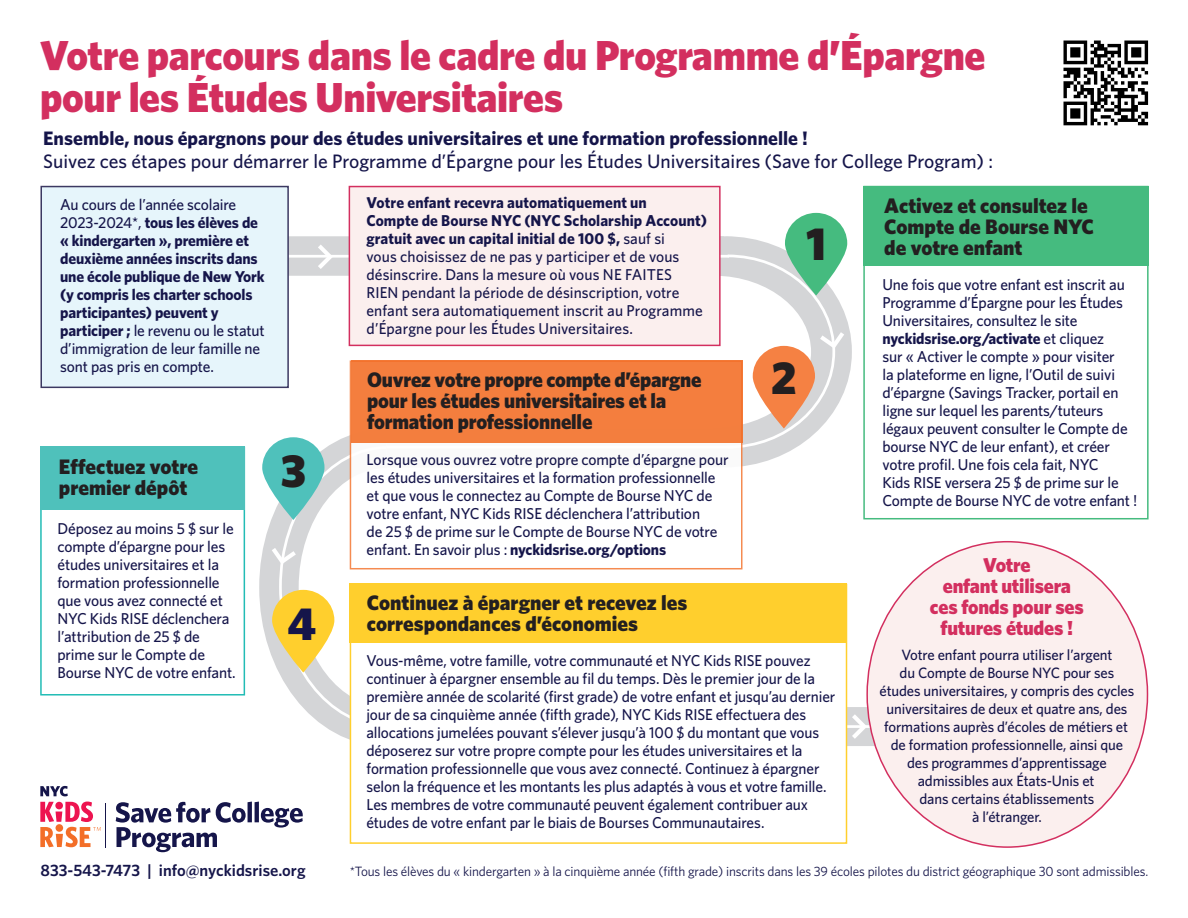
<style>
.page{position:relative;width:1188px;height:918px;background:#fff}
.page>*{position:absolute;margin:0;border:0;box-sizing:border-box;transform-origin:0 0}
.t1{font:900 46.5px "Whitney";color:#231f20}
.t2{font:900 46.5px "Whitney";color:#15154a}
.t3{font:900 42px/42px "Whitney";letter-spacing:-.01em;color:#d32f5f}
.t4{font:900 21px/21px "Whitney";letter-spacing:-.005em;color:#231f20}
.t5{font:900 20.25px/21px "Whitney";letter-spacing:-.01em;color:#d32f5f;text-align:center}
.t6{font:500 19.5px/22.5px "Whitney";color:#15154a}
.t7{font:600 16.5px "Whitney";color:#15154a}
.t8{font:500 15.75px/18px "Whitney";letter-spacing:-.01em;color:#15154a}
.t9{font:700 15.75px/18px "Whitney";letter-spacing:-.01em;color:#15154a}
.t10{font:500 15px/18px "Whitney";letter-spacing:-.01em;color:#15154a;text-align:center}
.t11{font:13.5px "Whitney";letter-spacing:-.01em;color:#15154a}
.s1{font-weight:700}
.s2{font-weight:500}
</style>
<div class="page">
<svg style="left:40px;top:786px;width:28px;height:10px"></svg>
<svg style="left:40px;top:802px;width:61px;height:45px"></svg>
<hr style="left:106px;top:804px;width:1px;height:44px;background:#15154a">
<svg style="left:116px;top:802px;width:187px;height:50px"></svg>
<svg style="left:848px;top:710px;width:22px;height:33px"></svg>
<svg style="left:674px;top:217px;width:178px;height:270px"></svg>
<svg style="left:725px;top:253px;width:123px;height:197px"></svg>
<svg style="left:239px;top:409px;width:187px;height:357px"></svg>
<svg style="left:268px;top:445px;width:122px;height:284px"></svg>
<div style="left:245px;top:236px;width:480px;height:40px;background:#d4d5d7"></div>
<hr style="left:245px;top:255px;width:484px;height:3px;background:#fff">
<svg style="left:314px;top:245px;width:22px;height:24px"></svg>
<div style="left:867px;top:542px;width:280px;height:305px;background:#fbefee;border-radius:50%"></div>
<svg style="left:272px;top:590px;width:62px;height:83px;background:#f9d354"></svg>
<div style="left:350px;top:584px;width:497px;height:260px;background:#fff;border:2px solid #ffcf2d"></div>
<div style="left:350px;top:584px;width:497px;height:59px;background:#ffcf2d"></div>
<svg style="left:262px;top:437px;width:63px;height:83px;background:#70c8c4"></svg>
<div style="left:40px;top:447px;width:205px;height:249px;background:#fff;border:2px solid #22bcb5"></div>
<div style="left:40px;top:447px;width:205px;height:63px;background:#4fc1bb"></div>
<svg style="left:753px;top:346px;width:62px;height:83px;background:#f19665"></svg>
<div style="left:350px;top:360px;width:392px;height:209px;background:#fff;border:2px solid #f47e3e"></div>
<div style="left:351px;top:360px;width:391px;height:83px;background:#f47e3e"></div>
<svg style="left:785px;top:213px;width:62px;height:83px;background:#68c495"></svg>
<div style="left:863px;top:187px;width:286px;height:79px;background:#45bb7f"></div>
<div style="left:863px;top:186px;width:286px;height:333px;border:2px solid #45bb7f"></div>
<div style="left:349px;top:186px;width:372px;height:160px;background:#fbefee;border:2px solid #d32f5f"></div>
<div style="left:40px;top:186px;width:249px;height:202px;background:#e6f5fb;border:2px solid #3c3962"></div>
<img style="left:1063px;top:40px;width:86px;height:86px">
<p class="t3" style="left:40px;top:33px;width:947px">Votre parcours dans le cadre du Programme d’Épargne pour les Études Universitaires</p>
<p class="t6" style="left:43px;top:127px;width:951px"><span class="s1">Ensemble, nous épargnons pour des études universitaires et une formation professionnelle !<br></span>Suivez ces étapes pour démarrer le Programme d’Épargne pour les Études Universitaires (Save for College Program) :</p>
<p class="t9" style="left:60px;top:196px;width:206px"><span class="s2">Au cours de l’année scolaire<br>2023-2024*,</span> tous les élèves de « kindergarten », première et deuxième années inscrits dans une école publique de New York (y compris les charter schools participantes) peuvent y participer ; <span class="s2">le revenu ou le statut d’immigration de leur famille ne sont pas pris en compte.</span></p>
<p class="t4" style="left:59px;top:455px;width:141px">Effectuez votre premier dépôt</p>
<p class="t8" style="left:57px;top:520px;width:180px">Déposez au moins 5 $ sur le compte d’épargne pour les études universitaires et la formation professionnelle que vous avez connecté et<br>NYC Kids RISE déclenchera l’attribution de 25 $ de prime sur le Compte de<br>Bourse NYC de votre enfant.</p>
<p class="t1" style="left:280px;top:439px;width:27px">3</p>
<p class="t2" style="left:287px;top:592px;width:30px">4</p>
<p class="t7" style="left:40px;top:860px;width:267px">833-543-7473 | info@nyckidsrise.org</p>
<p class="t8" style="left:366px;top:193px;width:342px"><span class="s1">Votre enfant recevra automatiquement un<br>Compte de Bourse NYC (NYC Scholarship Account) gratuit avec un capital initial de 100 $,</span> sauf si<br>vous choisissez de ne pas y participer et de vous désinscrire. Dans la mesure où vous NE FAITES RIEN pendant la période de désinscription, votre enfant sera automatiquement inscrit au Programme d’Épargne pour les Études Universitaires.</p>
<p class="t4" style="left:367px;top:368px;width:336px">Ouvrez votre propre compte d’épargne</p>
<p class="t1" style="left:771px;top:346px;width:28px">2</p>
<p class="t4" style="left:367px;top:389px;width:301px">pour les études universitaires et la formation professionnelle</p>
<p class="t8" style="left:367px;top:450px;width:364px">Lorsque vous ouvrez votre propre compte d’épargne pour les études universitaires et la formation professionnelle et que vous le connectez au Compte de Bourse NYC de votre enfant, NYC Kids RISE déclenchera l’attribution<br>de 25 $ de prime sur le Compte de Bourse NYC de votre enfant. En savoir plus : <span class="s1">nyckidsrise.org/options</span></p>
<p class="t1" style="left:806px;top:213px;width:21px">1</p>
<p class="t4" style="left:367px;top:592px;width:322px">Continuez à épargner et recevez les correspondances d’économies</p>
<p class="t8" style="left:366px;top:651px;width:470px">Vous-même, votre famille, votre communauté et NYC Kids RISE pouvez continuer à épargner ensemble au fil du temps. Dès le premier jour de la première année de scolarité (first grade) de votre enfant et jusqu’au dernier jour de sa cinquième année (fifth grade), NYC Kids RISE effectuera des allocations jumelées pouvant s’élever jusqu’à 100 $ du montant que vous déposerez sur votre propre compte pour les études universitaires et la formation professionnelle que vous avez connecté. Continuez à épargner selon la fréquence et les montants les plus adaptés à vous et votre famille.<br>Les membres de votre communauté peuvent également contribuer aux études de votre enfant par le biais de Bourses Communautaires.</p>
<p class="t4" style="left:884px;top:194px;width:211px">Activez et consultez le<br>Compte de Bourse NYC de votre enfant</p>
<p class="t8" style="left:882px;top:276px;width:244px;text-align:justify">Une fois que votre enfant est inscrit au Programme d’Épargne pour les Études Universitaires, consultez le site</p>
<p class="t8" style="left:882px;top:330px;width:256px"><span class="s1">nyckidsrise.org/activate</span> et cliquez<br>sur « Activer le compte » pour visiter<br>la plateforme en ligne, l’Outil de suivi d’épargne (Savings Tracker, portail en ligne sur lequel les parents/tuteurs légaux peuvent consulter le Compte de bourse NYC de leur enfant), et créer votre profil. Une fois cela fait, NYC<br>Kids RISE versera 25 $ de prime sur le Compte de Bourse NYC de votre enfant !</p>
<p class="t5" style="left:930px;top:554px;width:155px">Votre<br>enfant utilisera ces fonds pour ses futures études !</p>
<p class="t10" style="left:880px;top:646px;width:256px">Votre enfant pourra utiliser l’argent<br>du Compte de Bourse NYC pour ses études universitaires, y compris des cycles universitaires de deux et quatre ans, des formations auprès d’écoles de métiers et de formation professionnelle, ainsi que des programmes d’apprentissage admissibles aux États-Unis et<br>dans certains établissements<br>à l’étranger.</p>
<p class="t11" style="left:350px;top:863px;width:800px">*Tous les élèves du « kindergarten » à la cinquième année (fifth grade) inscrits dans les 39 écoles pilotes du district géographique 30 sont admissibles.</p>
</div>
